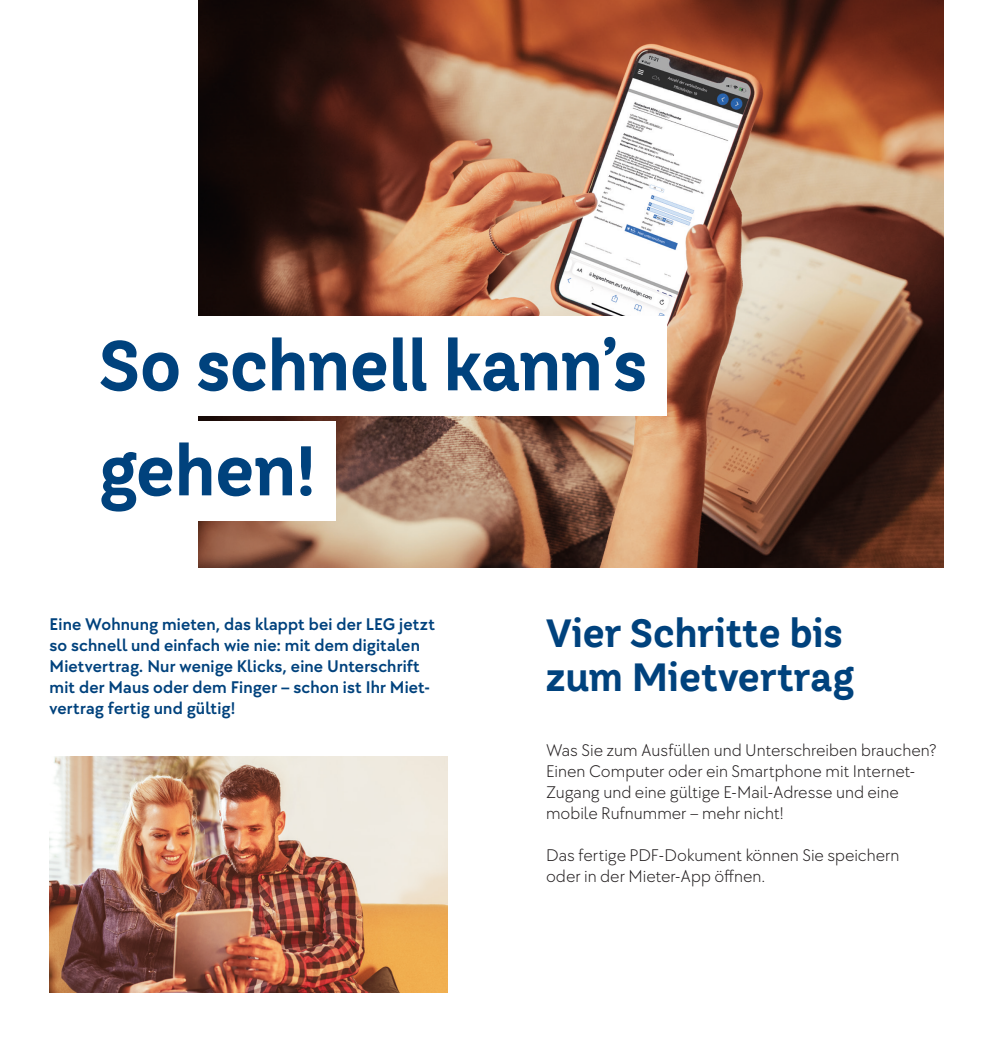
<style>
.page{position:relative;width:993px;height:1042px;background:#fff}
.page>*{position:absolute;margin:0;border:0;box-sizing:border-box;transform-origin:0 0}
.t1{font:700 70px/105px "LEG Corporate Headline";letter-spacing:-.01em;color:#00427d}
.t2{font:700 39.38px/43.4px "LEG Corporate Headline";letter-spacing:-.005em;color:#00427d}
.t3{font:300 17.5px/21px "LEG Corporate Bodycopy";color:#231f20}
.t4{font:500 17.5px/21px "LEG Corporate Bodycopy";letter-spacing:.01em;color:#00427d}
</style>
<div class="page">
<img style="left:198px;top:0;width:745px;height:567px">
<div style="left:79px;top:316px;width:587px;height:99px;background:#fff"></div>
<div style="left:79px;top:421px;width:257px;height:99px;background:#fff"></div>
<img style="left:50px;top:756px;width:397px;height:236px">
<h1 class="t1" style="left:99px;top:314px;width:549px">So schnell kann’s gehen!</h1>
<p class="t4" style="left:50px;top:613px;width:387px">Eine Wohnung mieten, das klappt bei der LEG jetzt so schnell und einfach wie nie: mit dem digitalen Mietvertrag. Nur wenige Klicks, eine Unterschrift mit der Maus oder dem Finger – schon ist Ihr Miet&shy;vertrag fertig und gültig!</p>
<h2 class="t2" style="left:546px;top:612px;width:309px">Vier Schritte bis zum Mietvertrag</h2>
<p class="t3" style="left:546px;top:739px;width:392px">Was Sie zum Ausfüllen und Unterschreiben brauchen?<br>Einen Computer oder ein Smartphone mit Internet-Zugang und eine gültige E-Mail-Adresse und eine mobile Rufnummer – mehr nicht!</p>
<p class="t3" style="left:546px;top:844px;width:355px">Das fertige PDF-Dokument können Sie speichern oder in der Mieter-App öffnen.</p>
</div>
